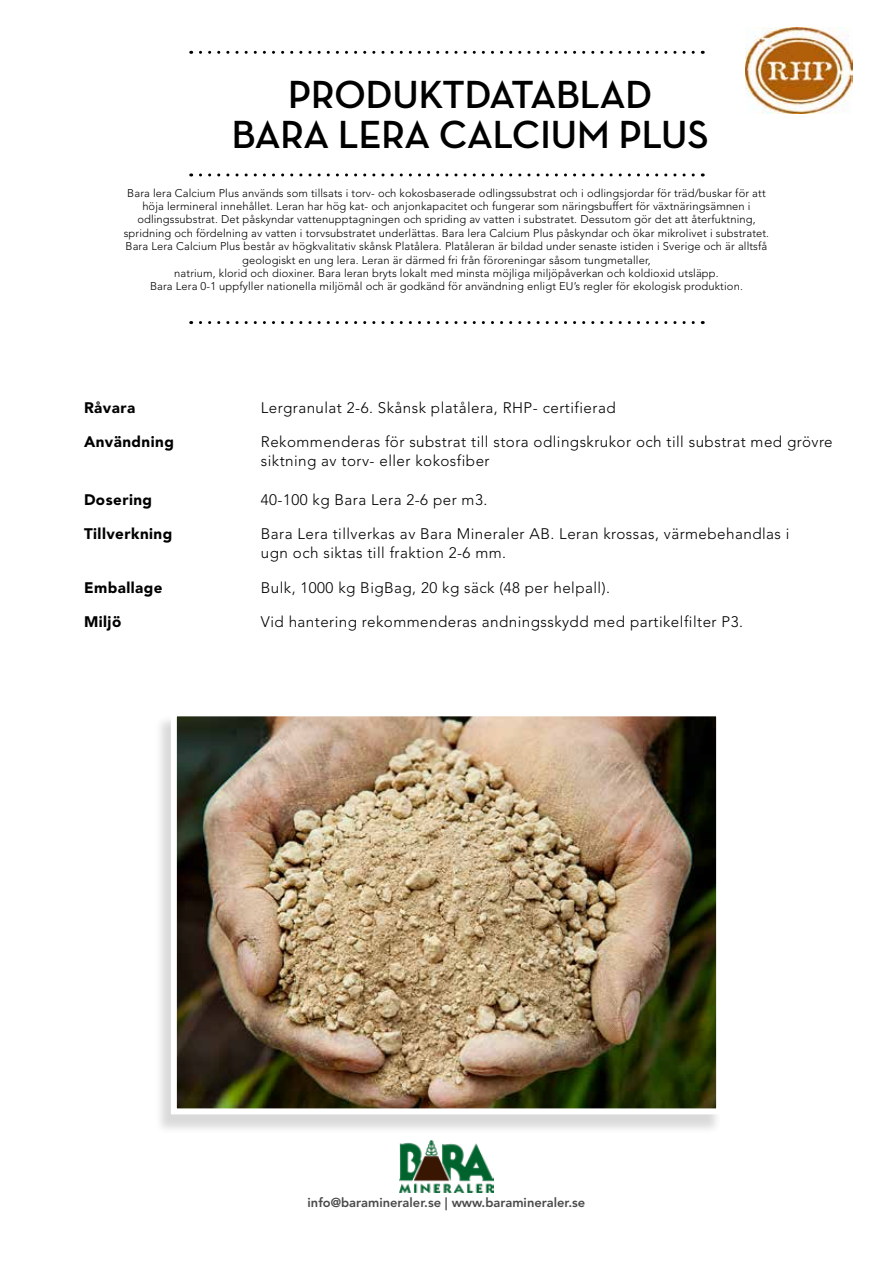
<style>
.page{position:relative;width:893px;height:1263px;background:#fff}
.page>*{position:absolute;margin:0;border:0;box-sizing:border-box;transform-origin:0 0}
.t1{font:700 39.9px/39.8px "Neutra Disp";color:#000;text-align:center}
.t2{font:300 15.15px/18.8px "Avenir LT Std";letter-spacing:.03em;color:#000}
.t3{font:900 15.15px "Avenir LT Std";letter-spacing:.03em;color:#000}
.t4{font:800 12.9px "Avenir LT Std";color:#4a4a49}
.t5{font:300 11.1px/13.4px "Avenir LT Std";letter-spacing:.01em;color:#000;text-align:center}
</style>
<div class="page">
<div style="left:154px;top:714px;width:568px;height:420px;background:#000;opacity:.15"></div>
<img style="left:178px;top:717px;width:537px;height:390px">
<div style="left:171px;top:710px;width:551px;height:404px;border:6px solid #fff"></div>
<img style="left:745px;top:28px;width:108px;height:86px">
<img style="left:399px;top:1140px;width:95px;height:53px">
<svg style="left:191px;top:51px;width:502px;height:3px"></svg>
<svg style="left:191px;top:173px;width:502px;height:3px"></svg>
<svg style="left:191px;top:321px;width:502px;height:3px"></svg>
<h1 class="t1" style="left:232px;top:76px;width:478px">PRODUKTDATABLAD<br>BARA LERA CALCIUM PLUS</h1>
<p class="t5" style="left:124px;top:186px;width:647px">Bara lera Calcium Plus används som tillsats i torv- och kokosbaserade odlingssubstrat och i odlingsjordar för träd/buskar för att höja lermineral innehållet. Leran har hög kat- och anjonkapacitet och fungerar som näringsbuffert för växtnäringsämnen i odlingssubstrat. Det påskyndar vattenupptagningen och spriding av vatten i substratet. Dessutom gör det att återfuktning, spridning och fördelning av vatten i torvsubstratet underlättas. Bara lera Calcium Plus påskyndar och ökar mikrolivet i substratet.<br>Bara Lera Calcium Plus består av högkvalitativ skånsk Platålera. Platåleran är bildad under senaste istiden i Sverige och är alltsfå geologiskt en ung lera. Leran är därmed fri från föroreningar såsom tungmetaller,<br>natrium, klorid och dioxiner. Bara leran bryts lokalt med minsta möjliga miljöpåverkan och koldioxid utsläpp.<br>Bara Lera 0-1 uppfyller nationella miljömål och är godkänd för användning enligt EU’s regler för ekologisk produktion.</p>
<h2 class="t3" style="left:84px;top:398px;width:53px">Råvara</h2>
<h2 class="t2" style="left:261px;top:398px;width:356px">Lergranulat 2-6. Skånsk platålera, RHP- certifierad</h2>
<h2 class="t3" style="left:84px;top:433px;width:91px">Användning</h2>
<h2 class="t2" style="left:261px;top:432px;width:573px">Rekommenderas för substrat till stora odlingskrukor och till substrat med grövre siktning av torv- eller kokosfiber</h2>
<h2 class="t3" style="left:84px;top:490px;width:70px">Dosering</h2>
<h2 class="t2" style="left:261px;top:490px;width:228px">40-100 kg Bara Lera 2-6 per m3.</h2>
<h2 class="t3" style="left:84px;top:525px;width:90px">Tillverkning</h2>
<h2 class="t2" style="left:261px;top:525px;width:530px">Bara Lera tillverkas av Bara Mineraler AB. Leran krossas, värmebehandlas i ugn och siktas till fraktion 2-6 mm.</h2>
<h2 class="t3" style="left:84px;top:578px;width:80px">Emballage</h2>
<h2 class="t2" style="left:261px;top:578px;width:351px">Bulk, 1000 kg BigBag, 20 kg säck (48 per helpall).</h2>
<h2 class="t3" style="left:84px;top:613px;width:39px">Miljö</h2>
<h2 class="t2" style="left:261px;top:612px;width:484px">Vid hantering rekommenderas andningsskydd med partikelfilter P3.</h2>
<p class="t4" style="left:308px;top:1195px;width:279px">info@baramineraler.se | www.baramineraler.se</p>
</div>
